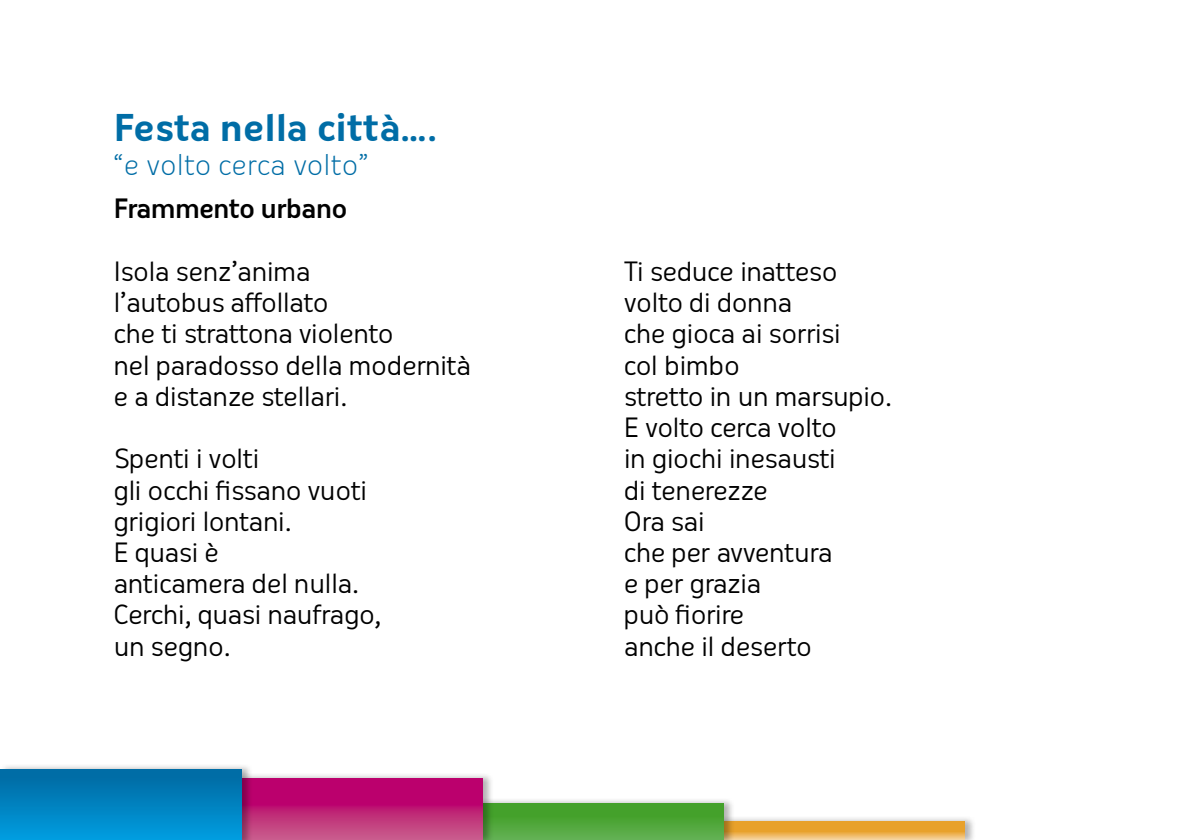
<style>
.page{position:relative;width:1191px;height:840px;background:#fff}
.page>*{position:absolute;margin:0;border:0;box-sizing:border-box;transform-origin:0 0}
.t1{font:700 36px "Oceania";letter-spacing:-.01em;color:#006da6}
.t2{font:300 28px "Oceania";letter-spacing:-.015em;color:#006da6}
.t3{font:26px/31.2px "Oceania";letter-spacing:-.03em;color:#000}
.t4{font:500 26px "Oceania";letter-spacing:-.03em;color:#000}
</style>
<div class="page">
<div style="left:708px;top:814px;width:268px;height:25px;background:#000;opacity:.3"></div>
<svg style="left:735px;top:821px;width:229px;height:18px;background:#eaaa42"></svg>
<div style="left:453px;top:796px;width:282px;height:43px;background:#000;opacity:.3"></div>
<svg style="left:494px;top:802px;width:229px;height:37px;background:#52a73c"></svg>
<div style="left:212px;top:771px;width:282px;height:68px;background:#000;opacity:.3"></div>
<svg style="left:253px;top:778px;width:229px;height:61px;background:#bf1f76"></svg>
<div style="left:0;top:762px;width:253px;height:77px;background:#000;opacity:.3"></div>
<div style="left:0;top:768px;width:241px;height:71px;background:linear-gradient(to bottom,#00679f,#009cde)"></div>
<h1 class="t1" style="left:113px;top:106px;width:325px">Festa nella città….</h1>
<p class="t2" style="left:113px;top:148px;width:256px">“e volto cerca volto”</p>
<p class="t4" style="left:113px;top:193px;width:235px">Frammento urbano</p>
<p class="t3" style="left:113px;top:255px;width:359px">Isola senz’anima<br>l’autobus affollato<br>che ti strattona violento<br>nel paradosso della modernità e a distanze stellari.</p>
<p class="t3" style="left:113px;top:443px;width:270px">Spenti i volti<br>gli occhi fissano vuoti grigiori lontani.<br>E quasi è<br>anticamera del nulla.<br>Cerchi, quasi naufrago, un segno.</p>
<p class="t3" style="left:624px;top:255px;width:270px">Ti seduce inatteso volto di donna<br>che gioca ai sorrisi<br>col bimbo<br>stretto in un marsupio.<br>E volto cerca volto<br>in giochi inesausti<br>di tenerezze<br>Ora sai<br>che per avventura<br>e per grazia<br>può fiorire<br>anche il deserto</p>
</div>
